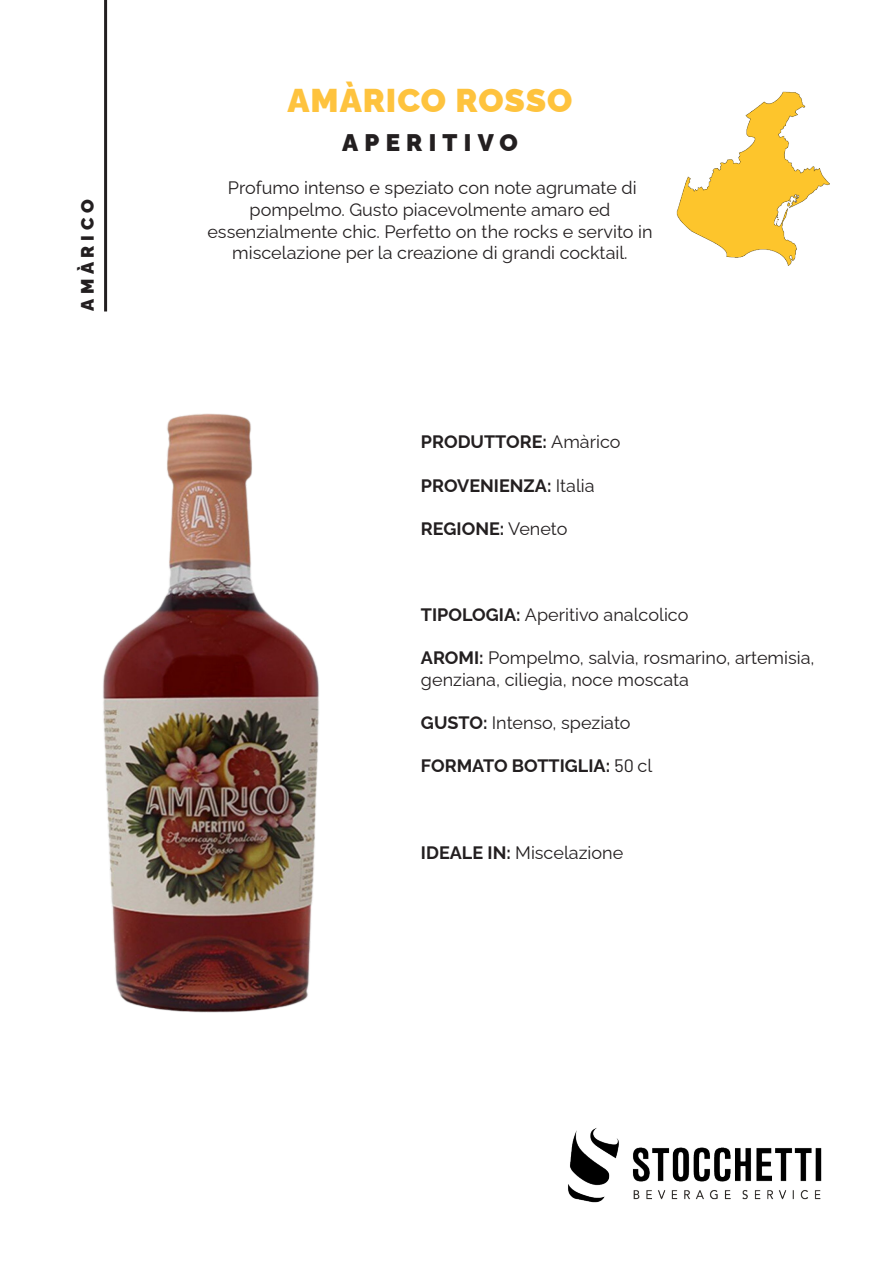
<style>
.page{position:relative;width:893px;height:1263px;background:#fff}
.page>*{position:absolute;margin:0;border:0;box-sizing:border-box;transform-origin:0 0}
.t1{font:900 33px "Raleway";letter-spacing:.03em;color:#fec33e}
.t2{font:900 24px "Raleway";letter-spacing:.26em;color:#231f20}
.t3{font:18px/21.6px "Raleway";color:#231f20}
.t4{font:700 18px "Raleway";color:#231f20}
.t5{font:900 18px "Raleway";letter-spacing:.26em;color:#231f20}
.s1{font-weight:400}
.s2{font-weight:700}
.s3{font-family:"Barlow";font-weight:400}
</style>
<div class="page">
<img style="left:568px;top:1128px;width:254px;height:75px">
<img style="left:103px;top:414px;width:216px;height:598px">
<img style="left:676px;top:91px;width:154px;height:175px">
<hr style="left:104px;top:0;width:3px;height:311px;background:#231f20">
<p class="t5" style="left:73px;top:311px;width:113px;rotate:-90deg">AMÀRICO</p>
<p class="t1" style="left:288px;top:74px;width:286px">AMÀRICO ROSSO</p>
<p class="t2" style="left:342px;top:124px;width:177px">APERITIVO</p>
<p class="t3" style="left:228px;top:175px;width:410px">Profumo intenso e speziato con note agrumate di</p>
<p class="t3" style="left:207px;top:197px;width:447px;text-align:center">pompelmo. Gusto piacevolmente amaro ed essenzialmente chic. Perfetto on the rocks e servito in miscelazione per la creazione di grandi cocktail.</p>
<p class="t4" style="left:421px;top:428px;width:201px">PRODUTTORE: <span class="s1">Amàrico</span></p>
<p class="t4" style="left:421px;top:471px;width:175px">PROVENIENZA: <span class="s1">Italia</span></p>
<p class="t4" style="left:421px;top:514px;width:148px">REGIONE: <span class="s1">Veneto</span></p>
<p class="t3" style="left:421px;top:602px;width:269px"><span class="s2">TIPOLOGIA:</span> Aperitivo analcolico</p>
<p class="t3" style="left:421px;top:645px;width:395px"><span class="s2">AROMI:</span> Pompelmo, salvia, rosmarino, artemisia, genziana, ciliegia, noce moscata</p>
<p class="t3" style="left:421px;top:710px;width:211px"><span class="s2">GUSTO:</span> Intenso, speziato</p>
<p class="t4" style="left:421px;top:752px;width:233px">FORMATO BOTTIGLIA: <span class="s3">50</span> <span class="s1">cl</span></p>
<p class="t3" style="left:421px;top:840px;width:204px"><span class="s2">IDEALE IN:</span> Miscelazione</p>
</div>
